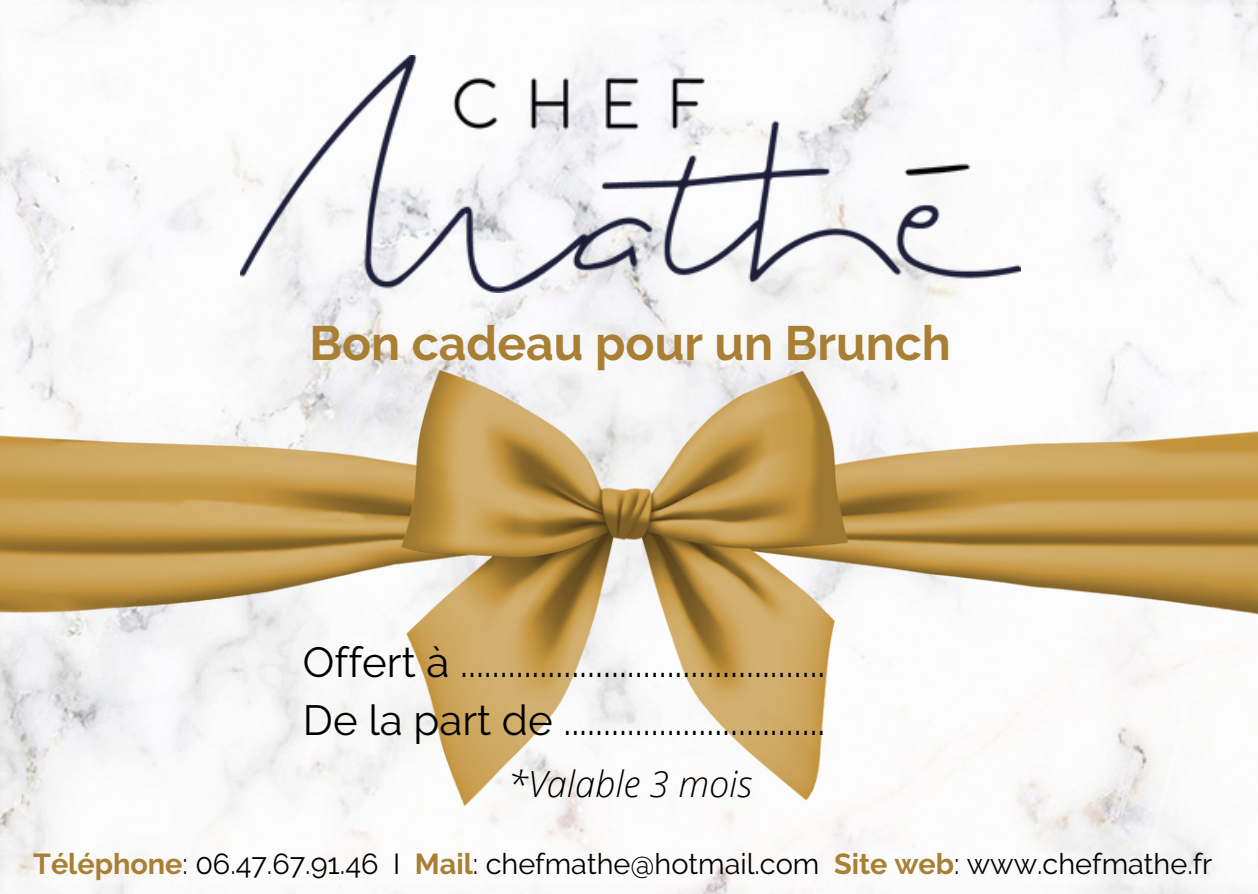
<style>
.page{position:relative;width:1258px;height:894px;background:#fff}
.page>*{position:absolute;margin:0;border:0;box-sizing:border-box;transform-origin:0 0}
.t1{font:700 48px "Raleway";color:#a87f33}
.t2{font:42px/58.5px "Raleway";color:#000}
.t3{font:italic 300 36px "Open Sans";color:#000}
.t4{font:28.8px "Raleway";color:#000}
.s1{font-weight:700;color:#a87f33}
</style>
<div class="page">
<img style="left:1px;top:0;width:1257px;height:893px">
<img style="left:241px;top:55px;width:779px;height:237px">
<img style="left:0;top:370px;width:1258px;height:435px">
<p class="t1" style="left:309px;top:314px;width:643px">Bon cadeau pour un Brunch</p>
<p class="t2" style="left:303px;top:632px;width:524px">Offert à ..............................................<br>De la part de .................................</p>
<p class="t3" style="left:508px;top:758px;width:245px">*Valable 3 mois</p>
<p class="t4" style="left:33px;top:846px;width:1181px"><span class="s1">Téléphone</span>: 06.47.67.91.46 I <span class="s1">Mail</span>: chefmathe@hotmail.com <span class="s1">Site web</span>: www.chefmathe.fr</p>
</div>
